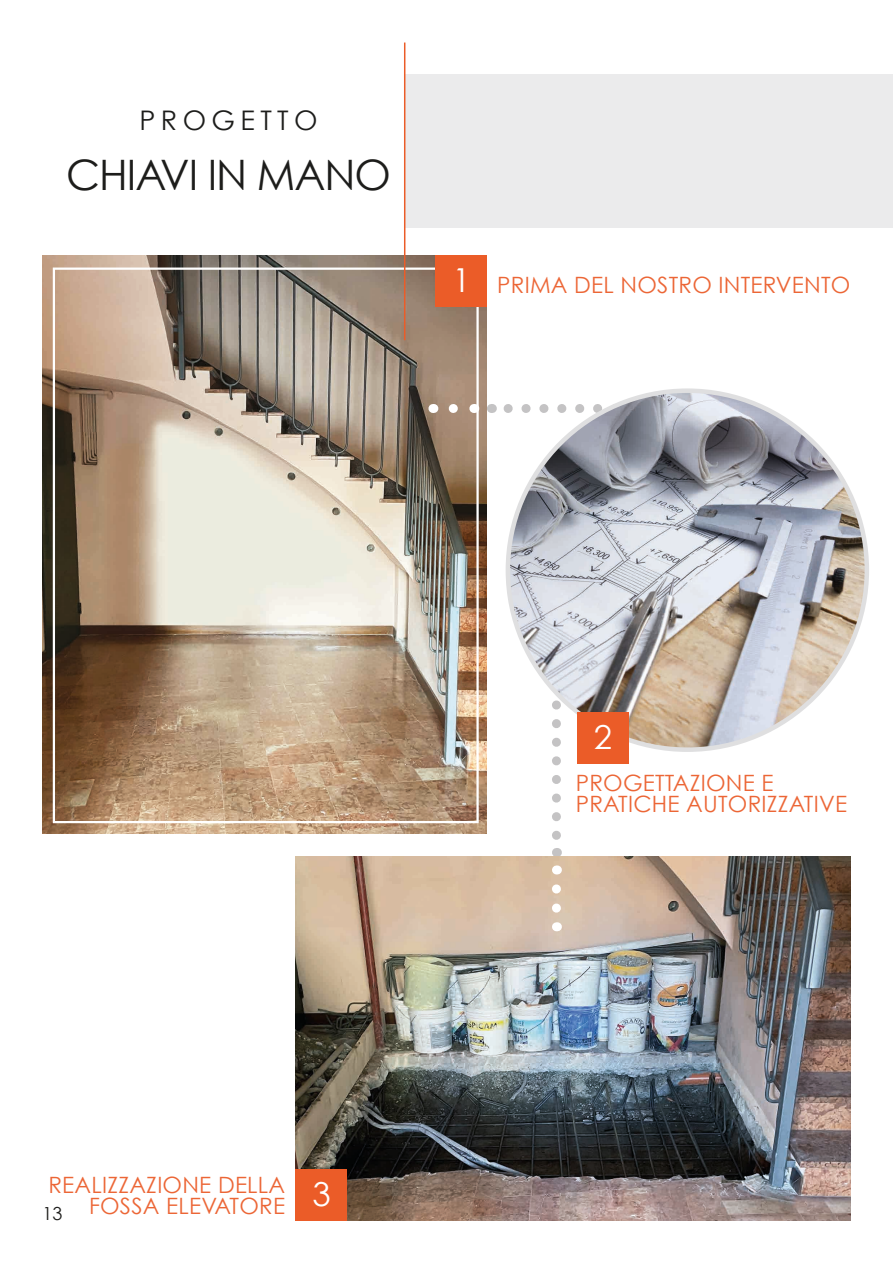
<style>
.page{position:relative;width:893px;height:1263px;background:#fff}
.page>*{position:absolute;margin:0;border:0;box-sizing:border-box;transform-origin:0 0}
.t1{font:42px "Century Gothic";letter-spacing:-.025em;color:#1d1d1b}
.t2{font:33px "Century Gothic";color:#fff}
.t3{font:27px "Century Gothic";letter-spacing:.2em;color:#1d1d1b}
.t4{font:22.5px/21px "Century Gothic";letter-spacing:.01em;color:#ec6636;text-align:right}
.t5{font:18px "Century Gothic";color:#1d1d1b}
</style>
<div class="page">
<img style="left:43px;top:255px;width:444px;height:578px">
<div style="left:53px;top:267px;width:426px;height:556px;border:2px solid #fff"></div>
<svg style="left:503px;top:404px;width:113px;height:9px"></svg>
<svg style="left:552px;top:689px;width:9px;height:168px"></svg>
<img style="left:296px;top:857px;width:554px;height:363px">
<img style="left:508px;top:391px;width:359px;height:359px;border-radius:179px">
<svg style="left:552px;top:889px;width:9px;height:42px"></svg>
<svg style="left:443px;top:404px;width:10px;height:9px"></svg>
<div style="left:577px;top:712px;width:51px;height:52px;background:#eb5c28"></div>
<div style="left:296px;top:1169px;width:51px;height:51px;background:#eb5c28"></div>
<div style="left:405px;top:74px;width:488px;height:153px;background:#ebebec"></div>
<hr style="left:404px;top:43px;width:1px;height:297px;background:#eb5c28">
<div style="left:435px;top:255px;width:52px;height:51px;background:#eb5c28"></div>
<p class="t3" style="left:139px;top:104px;width:180px">PROGETTO</p>
<h1 class="t1" style="left:66px;top:150px;width:326px">CHIAVI IN MANO</h1>
<h2 class="t2" style="left:452px;top:260px;width:20px">1</h2>
<p class="t4" style="left:497px;top:274px;width:355px">PRIMA DEL NOSTRO INTERVENTO</p>
<p class="t4" style="left:48px;top:1173px;width:238px">REALIZZAZIONE DELLA<br>FOSSA ELEVATORE</p>
<p class="t5" style="left:43px;top:1203px;width:21px">13</p>
<h2 class="t2" style="left:313px;top:1174px;width:20px">3</h2>
<h2 class="t2" style="left:594px;top:717px;width:20px">2</h2>
<p class="t4" style="left:576px;top:772px;width:273px;text-align:left">PROGETTAZIONE E<br>PRATICHE AUTORIZZATIVE</p>
</div>
